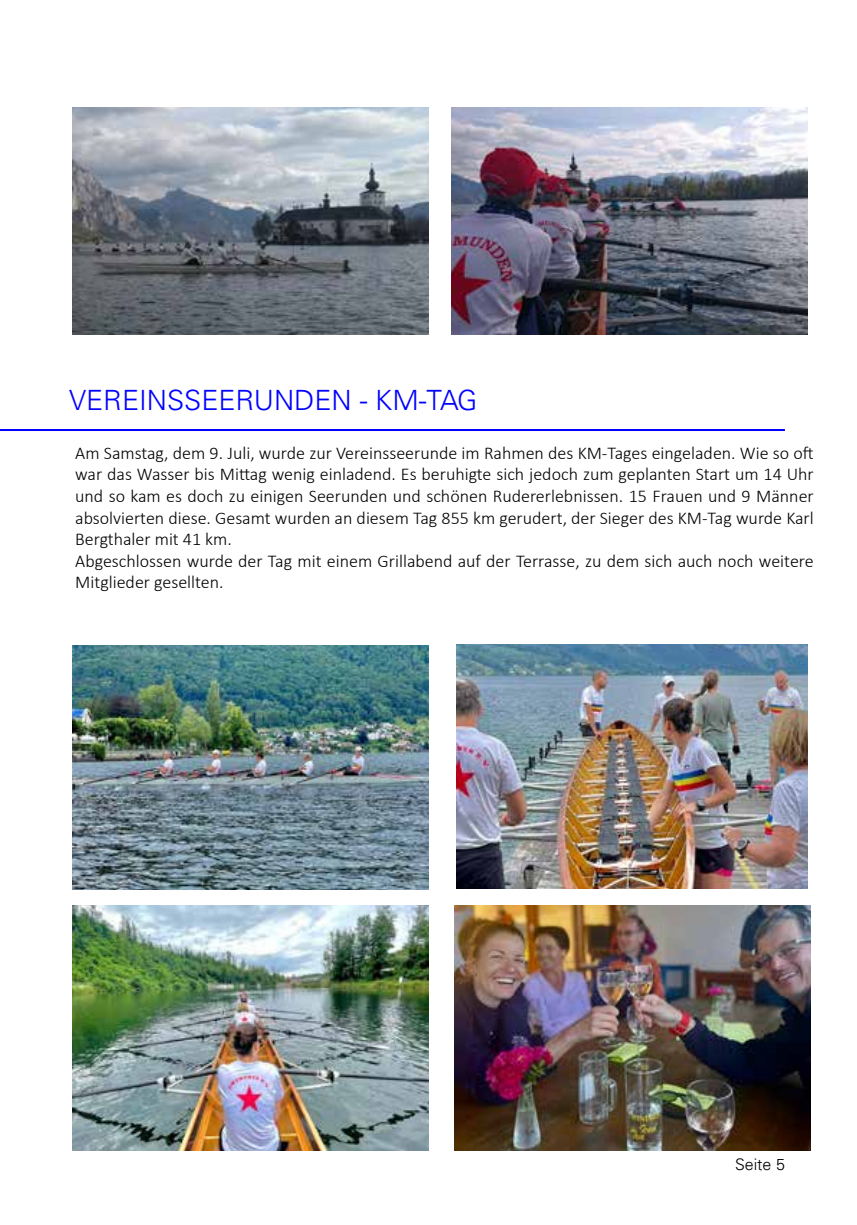
<style>
.page{position:relative;width:857px;height:1225px;background:#fff}
.page>*{position:absolute;margin:0;border:0;box-sizing:border-box;transform-origin:0 0}
.t1{font:300 28px "Univers LT";color:#00f}
.t2{font:300 18px/21.6px "Calibri";color:#000}
.t3{font:300 16px "Univers LT";color:#000}
</style>
<div class="page">
<img style="left:72px;top:108px;width:356px;height:226px">
<img style="left:451px;top:108px;width:356px;height:226px">
<hr style="left:0;top:429px;width:784px;height:2px;background:#00f">
<img style="left:456px;top:644px;width:351px;height:244px">
<img style="left:72px;top:645px;width:356px;height:244px">
<img style="left:72px;top:906px;width:356px;height:244px">
<img style="left:454px;top:906px;width:356px;height:244px">
<h1 class="t1" style="left:69px;top:383px;width:410px">VEREINSSEERUNDEN - KM-TAG</h1>
<p class="t2" style="left:75px;top:442px;width:739px">Am Samstag, dem 9. Juli, wurde zur Vereinsseerunde im Rahmen des KM-Tages eingeladen. Wie so oft war das Wasser bis Mittag wenig einladend. Es beruhigte sich jedoch zum geplanten Start um 14 Uhr und so kam es doch zu einigen Seerunden und schönen Rudererlebnissen. 15 Frauen und 9 Männer absolvierten diese. Gesamt wurden an diesem Tag 855 km gerudert, der Sieger des KM-Tag wurde Karl Bergthaler mit 41 km.<br>Abgeschlossen wurde der Tag mit einem Grillabend auf der Terrasse, zu dem sich auch noch weitere Mitglieder gesellten.</p>
<p class="t3" style="left:734px;top:1155px;width:51px">Seite 5</p>
</div>
